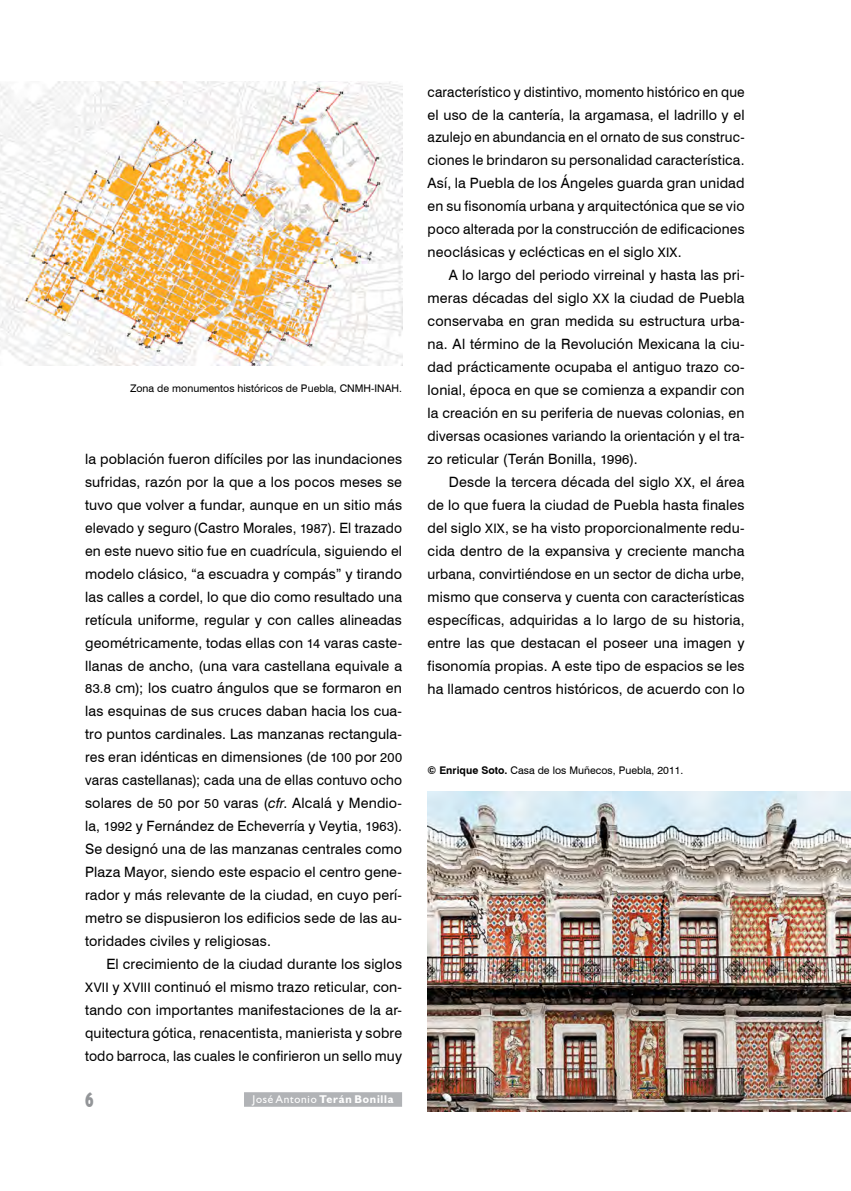
<style>
.page{position:relative;width:851px;height:1191px;background:#fff}
.page>*{position:absolute;margin:0;border:0;box-sizing:border-box;transform-origin:0 0}
.t1{font:700 condensed 21px "Humanist 521 BT Xtra";color:#939598;scale:.75 1}
.t2{font:14.25px/23px "Swiss 721 BT";letter-spacing:.01em;color:#000;text-align:justify}
.t3{font:14.25px/23px "Swiss 721 BT";letter-spacing:.01em;color:#000;text-align:justify;scale:.95 1}
.t4{font:700 11.25px "Humanist 521 BT";letter-spacing:.07em;color:#fff}
.t5{font:10.5px "Swiss 721 BT";letter-spacing:.005em;color:#000}
.s1{font-size:13.05px}
.s2{font-style:italic}
.s3{font-weight:400}
.s4{font-weight:800}
.s5{font-weight:700}
</style>
<div class="page">
<div style="left:244px;top:1092px;width:158px;height:14px;background:#b1b3b6"></div>
<img style="left:0;top:82px;width:402px;height:284px">
<img style="left:427px;top:791px;width:423px;height:320px">
<p class="t5" style="left:130px;top:381px;width:273px">Zona de monumentos históricos de Puebla, CNMH-INAH.</p>
<p class="t2" style="left:85px;top:447px;width:318px">la población fueron difíciles por las inundaciones sufridas, razón por la que a los pocos meses se tuvo que volver a fundar, aunque en un sitio más elevado y seguro (Castro Morales, <span class="s1">1987</span>). El trazado en este nuevo sitio fue en cuadrícula, siguiendo el modelo clásico, “a escuadra y compás” y tirando las calles a cordel, lo que dio como resultado una retícula uniforme, regular y con calles alineadas geométricamente, todas ellas con <span class="s1">14</span> varas caste&shy;llanas de ancho, (una vara castellana equivale a <span class="s1">83.8</span> cm); los cuatro ángulos que se formaron en las esquinas de sus cruces daban hacia los cua&shy;tro puntos cardinales. Las manzanas rectangula&shy;res eran idénticas en dimensiones (de <span class="s1">100</span> por <span class="s1">200 </span>varas castellanas); cada una de ellas contuvo ocho solares de <span class="s1">50</span> por <span class="s1">50</span> varas (<span class="s2">cfr</span>. Alcalá y Mendio&shy;la, <span class="s1">1992</span> y Fernández de Echeverría y Veytia, <span class="s1">1963</span>).<br>Se designó una de las manzanas centrales como Plaza Mayor, siendo este espacio el centro gene&shy;rador y más relevante de la ciudad, en cuyo perí&shy;metro se dispusieron los edificios sede de las au&shy;toridades civiles y religiosas.</p>
<p class="t2" style="left:85px;top:952px;width:318px;text-indent:21px">El crecimiento de la ciudad durante los siglos <span class="s1">XVII</span> y <span class="s1">XVIII</span> continuó el mismo trazo reticular, con&shy;tando con importantes manifestaciones de la ar&shy;quitectura gótica, renacentista, manierista y sobre todo barroca, las cuales le confirieron un sello muy</p>
<p class="t4" style="left:252px;top:1092px;width:143px"><span class="s3">José Antonio</span> Terán Bonilla</p>
<h1 class="t1" style="left:85px;top:1086px;width:13px">6</h1>
<p class="t3" style="left:427px;top:79px;width:335px">característico y distintivo, momento histórico en que el uso de la cantería, la argamasa, el ladrillo y el azulejo en abundancia en el ornato de sus construc&shy;ciones le brindaron su personalidad característica.<br>Así, la Puebla de los Ángeles guarda gran unidad en su fisonomía urbana y arquitectónica que se vio poco alterada por la construcción de edificaciones neoclásicas y eclécticas en el siglo <span class="s1">XIX</span>.</p>
<p class="t2" style="left:427px;top:263px;width:318px;text-indent:21px">A lo largo del periodo virreinal y hasta las pri&shy;meras décadas del siglo <span class="s1">XX</span> la ciudad de Puebla conservaba en gran medida su estructura urba&shy;na. Al término de la Revolución Mexicana la ciu&shy;dad prácticamente ocupaba el antiguo trazo co&shy;lonial, época en que se comienza a expandir con la creación en su periferia de nuevas colonias, en diversas ocasiones variando la orientación y el tra&shy;zo reticular (Terán Bonilla, <span class="s1">1996</span>).</p>
<p class="t2" style="left:427px;top:470px;width:318px;text-indent:21px">Desde la tercera década del siglo <span class="s1">XX</span>, el área de lo que fuera la ciudad de Puebla hasta finales del siglo <span class="s1">XIX</span>, se ha visto proporcionalmente redu&shy;cida dentro de la expansiva y creciente mancha urbana, convirtiéndose en un sector de dicha urbe, mismo que conserva y cuenta con características específicas, adquiridas a lo largo de su historia, entre las que destacan el poseer una imagen y fisonomía propias. A este tipo de espacios se les ha llamado centros históricos, de acuerdo con lo</p>
<p class="t5" style="left:427px;top:762px;width:257px"><span class="s4">©</span> <span class="s5">Enrique Soto.</span> Casa de los Muñecos, Puebla, 2011.</p>
</div>
